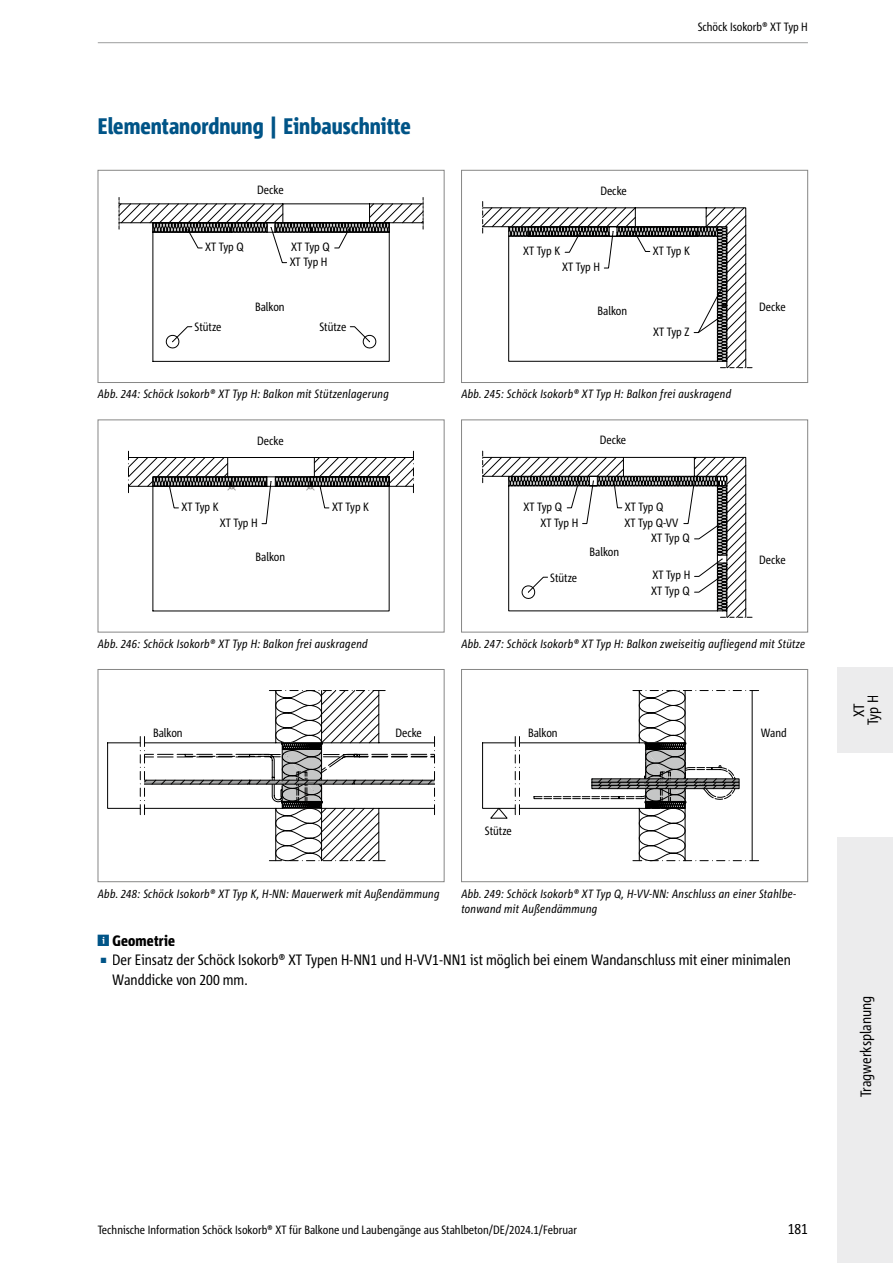
<style>
.page{position:relative;width:893px;height:1263px;background:#fff}
.page>*{position:absolute;margin:0;border:0;box-sizing:border-box;transform-origin:0 0}
.t1{font:800 condensed 22.5px "Corpid Schoeck";color:#005487}
.t2{font:condensed 15px/19.5px "Corpid Schoeck";color:#000}
.t3{font:800 condensed 15px "Corpid Schoeck";letter-spacing:.01em;color:#000}
.t4{font:italic condensed 12px/15px "Corpid Schoeck";letter-spacing:.02em;color:#000}
.t5{font:condensed 12px/14.5px "Corpid Schoeck";color:#000}
.s1{font-size:7.5px;color:#005487}
</style>
<div class="page">
<div style="left:838px;top:837px;width:55px;height:426px;background:#ececed"></div>
<div style="left:838px;top:668px;width:55px;height:85px;background:#ececed"></div>
<hr style="left:98px;top:42px;width:710px;height:1px;background:#9c9d9d">
<svg style="left:118px;top:203px;width:272px;height:159px"></svg>
<svg style="left:165px;top:326px;width:27px;height:24px"></svg>
<svg style="left:119px;top:197px;width:305px;height:66px"></svg>
<div style="left:98px;top:170px;width:346px;height:213px;border:1px solid #878786"></div>
<svg style="left:482px;top:201px;width:270px;height:168px"></svg>
<div style="left:461px;top:170px;width:347px;height:213px;border:1px solid #878786"></div>
<svg style="left:128px;top:451px;width:286px;height:161px"></svg>
<svg style="left:482px;top:451px;width:270px;height:167px"></svg>
<div style="left:461px;top:420px;width:347px;height:212px;border:1px solid #878786"></div>
<svg style="left:107px;top:736px;width:33px;height:79px"></svg>
<svg style="left:140px;top:690px;width:295px;height:171px"></svg>
<div style="left:354px;top:780px;width:81px;height:4px;border:1px solid #000"></div>
<div style="left:98px;top:669px;width:346px;height:213px;border:1px solid #878786"></div>
<svg style="left:482px;top:736px;width:51px;height:83px"></svg>
<svg style="left:533px;top:690px;width:226px;height:171px"></svg>
<div style="left:591px;top:785px;width:148px;height:4px;border:1px solid #000"></div>
<div style="left:461px;top:669px;width:347px;height:213px;border:1px solid #878786"></div>
<p class="t5" style="left:698px;top:19px;width:112px">Schöck Isokorb® XT Typ H</p>
<h1 class="t1" style="left:98px;top:112px;width:315px">Elementanordnung | Einbauschnitte</h1>
<p class="t5" style="left:257px;top:182px;width:28px">Decke</p>
<p class="t5" style="left:600px;top:183px;width:28px">Decke</p>
<p class="t5" style="left:205px;top:239px;width:40px">XT Typ Q</p>
<p class="t5" style="left:290px;top:239px;width:41px">XT Typ Q<br>XT Typ H</p>
<p class="t5" style="left:523px;top:244px;width:39px">XT Typ K</p>
<p class="t5" style="left:653px;top:243px;width:39px">XT Typ K</p>
<p class="t5" style="left:562px;top:259px;width:39px">XT Typ H</p>
<p class="t5" style="left:195px;top:320px;width:29px">Stütze</p>
<p class="t5" style="left:255px;top:300px;width:31px">Balkon</p>
<p class="t5" style="left:319px;top:320px;width:29px">Stütze</p>
<p class="t5" style="left:597px;top:303px;width:31px">Balkon</p>
<p class="t5" style="left:759px;top:300px;width:28px">Decke</p>
<p class="t5" style="left:653px;top:324px;width:38px">XT Typ Z</p>
<p class="t4" style="left:98px;top:387px;width:293px">Abb. 244: Schöck Isokorb® XT Typ H: Balkon mit Stützenlagerung</p>
<p class="t4" style="left:461px;top:387px;width:271px">Abb. 245: Schöck Isokorb® XT Typ H: Balkon frei auskragend</p>
<p class="t5" style="left:257px;top:434px;width:28px">Decke</p>
<p class="t5" style="left:600px;top:433px;width:28px">Decke</p>
<p class="t5" style="left:182px;top:499px;width:39px">XT Typ K</p>
<p class="t5" style="left:332px;top:499px;width:39px">XT Typ K</p>
<p class="t5" style="left:220px;top:515px;width:39px">XT Typ H</p>
<p class="t5" style="left:524px;top:499px;width:40px">XT Typ Q</p>
<p class="t5" style="left:540px;top:515px;width:39px">XT Typ H</p>
<p class="t5" style="left:625px;top:499px;width:40px">XT Typ Q</p>
<p class="t5" style="left:624px;top:515px;width:55px">XT Typ Q-VV</p>
<p class="t5" style="left:651px;top:530px;width:40px">XT Typ Q</p>
<p class="t5" style="left:255px;top:549px;width:31px">Balkon</p>
<p class="t5" style="left:589px;top:544px;width:31px">Balkon</p>
<p class="t5" style="left:759px;top:553px;width:28px">Decke</p>
<p class="t5" style="left:550px;top:570px;width:29px">Stütze</p>
<p class="t5" style="left:651px;top:567px;width:41px;line-height:15.9px">XT Typ H<br>XT Typ Q</p>
<p class="t4" style="left:98px;top:636px;width:271px">Abb. 246: Schöck Isokorb® XT Typ H: Balkon frei auskragend</p>
<p class="t4" style="left:461px;top:636px;width:345px">Abb. 247: Schöck Isokorb® XT Typ H: Balkon zweiseitig aufliegend mit Stütze</p>
<p class="t5" style="left:153px;top:725px;width:31px">Balkon</p>
<p class="t5" style="left:395px;top:725px;width:28px">Decke</p>
<p class="t5" style="left:528px;top:725px;width:31px">Balkon</p>
<p class="t5" style="left:761px;top:725px;width:28px">Wand</p>
<p class="t4" style="left:98px;top:886px;width:343px">Abb. 248: Schöck Isokorb® XT Typ K, H-NN: Mauerwerk mit Außendämmung</p>
<p class="t5" style="left:485px;top:823px;width:29px">Stütze</p>
<p class="t4" style="left:461px;top:886px;width:336px">Abb. 249: Schöck Isokorb® XT Typ Q, H-VV-NN: Anschluss an einer Stahlbe&shy;tonwand mit Außendämmung</p>
<p class="t3" style="left:112px;top:931px;width:64px">Geometrie</p>
<p class="t2" style="left:112px;top:950px;width:680px;text-indent:-12px"><span class="s1">■</span> Der Einsatz der Schöck Isokorb® XT Typen H-NN1 und H-VV1-NN1 ist möglich bei einem Wandanschluss mit einer minimalen<br>Wanddicke von 200 mm.</p>
<p class="t2" style="left:852px;top:725px;width:32px;line-height:14.1px;text-align:center;rotate:-90deg">XT<br>Typ H</p>
<p class="t2" style="left:856px;top:1097px;width:103px;rotate:-90deg">Tragwerksplanung</p>
<p class="t5" style="left:98px;top:1222px;width:481px">Technische Information Schöck Isokorb® XT für Balkone und Laubengänge aus Stahlbeton/DE/2024.1/Februar</p>
<p class="t2" style="left:788px;top:1219px;width:22px">181</p>
</div>
